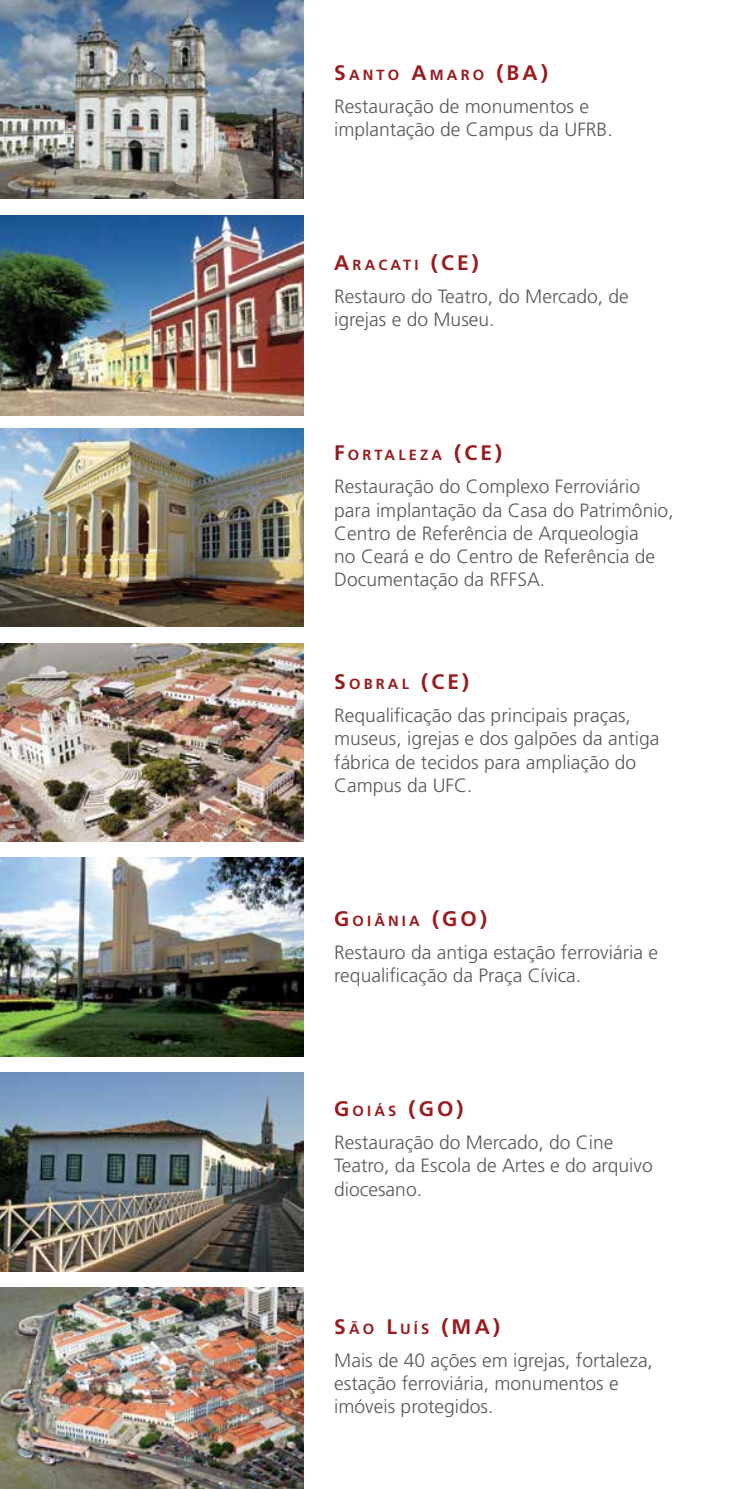
<style>
.page{position:relative;width:745px;height:1489px;background:#fff}
.page>*{position:absolute;margin:0;border:0;box-sizing:border-box;transform-origin:0 0}
.t1{font:700 21px "Frutiger";color:#981b1e}
.t2{font:300 19.25px/23.1px "Frutiger";color:#58595b}
.t3{font:700 14.7px "Frutiger";letter-spacing:.215em;color:#981b1e}
.s1{font-size:21px}
.s2{font-size:14.7px}
</style>
<div class="page">
<img style="left:0;top:215px;width:303px;height:200px">
<img style="left:0;top:857px;width:303px;height:199px">
<img style="left:0;top:428px;width:303px;height:198px">
<img style="left:0;top:1072px;width:303px;height:199px">
<img style="left:0;top:643px;width:303px;height:198px">
<img style="left:0;top:0;width:303px;height:199px">
<img style="left:0;top:1287px;width:303px;height:201px">
<p class="t3" style="left:334px;top:66px;width:215px"><span class="s1">S</span> ANTO <span class="s1">A</span>MARO <span class="s1">(BA)</span></p>
<p class="t2" style="left:334px;top:95px;width:280px">Restauração de monumentos e implantação de Campus da UFRB.</p>
<p class="t3" style="left:334px;top:256px;width:44px"><span class="s1">A</span>RACA</p>
<p class="t1" style="left:403px;top:250px;width:77px"><span class="s2">TI</span> (CE)</p>
<p class="t2" style="left:334px;top:285px;width:296px">Restauro do Teatro, do Mercado, de igrejas e do Museu.</p>
<p class="t3" style="left:334px;top:446px;width:169px"><span class="s1">F</span>ORTALEZA <span class="s1">(CE)</span></p>
<p class="t2" style="left:334px;top:475px;width:341px">Restauração do Complexo Ferroviário para implantação da Casa do Patrimônio, Centro de Referência de Arqueologia<br>no Ceará e do Centro de Referência de Documentação da RFFSA.</p>
<p class="t1" style="left:334px;top:669px;width:136px">S <span class="s2">OB RAL</span> (CE)</p>
<p class="t2" style="left:334px;top:704px;width:326px">Requalificação das principais praças, museus, igrejas e dos galpões da antiga fábrica de tecidos para ampliação do<br>Campus da UFC.</p>
<p class="t3" style="left:334px;top:912px;width:154px"><span class="s1">G</span> OIÂNIA <span class="s1">(GO)</span></p>
<p class="t2" style="left:334px;top:940px;width:325px">Restauro da antiga estação ferroviária e requalificação da Praça Cívica.</p>
<p class="t1" style="left:334px;top:1096px;width:131px">G <span class="s2">OIÁS</span> (GO)</p>
<p class="t2" style="left:334px;top:1131px;width:320px">Restauração do Mercado, do Cine<br>Teatro, da Escola de Artes e do arquivo diocesano.</p>
<p class="t1" style="left:334px;top:1314px;width:167px">S <span class="s2">ÃO</span> L <span class="s2">UÍS</span> (MA)</p>
<p class="t2" style="left:334px;top:1348px;width:320px">Mais de 40 ações em igrejas, fortaleza, estação ferroviária, monumentos e imóveis protegidos.</p>
</div>
